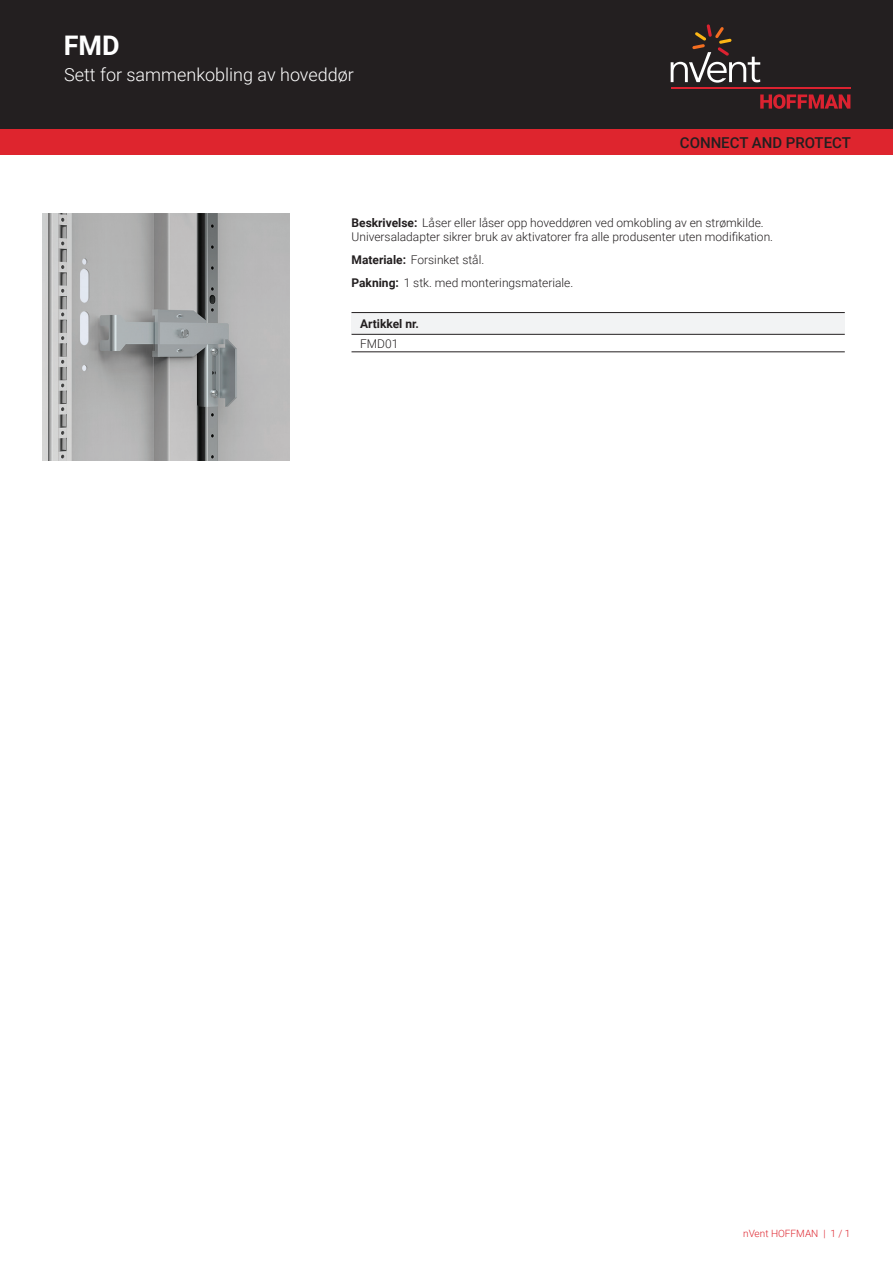
<style>
.page{position:relative;width:893px;height:1263px;background:#fff}
.page>*{position:absolute;margin:0;border:0;box-sizing:border-box;transform-origin:0 0}
.t1{font:700 27px "Roboto";color:#fff}
.t2{font:300 18px "Roboto";color:#fff}
.t3{font:500 15px "Roboto";color:#231f20}
.t4{font:300 12px/14.4px "Roboto";color:#231f20}
.t5{font:700 12px "Roboto";color:#231f20}
.t6{font:300 10.05px "Roboto";color:#de252e}
.s1{font-weight:700}
</style>
<div class="page">
<div style="left:0;top:0;width:893px;height:129px;background:#231f20"></div>
<svg style="left:760px;top:94px;width:90px;height:15px"></svg>
<hr style="left:671px;top:88px;width:179px;height:1px;background:#db2230">
<svg style="left:671px;top:24px;width:89px;height:59px"></svg>
<div style="left:0;top:129px;width:893px;height:26px;background:#de252e"></div>
<div style="left:351px;top:313px;width:494px;height:21px;background:#f2f3f4"></div>
<hr style="left:351px;top:312px;width:494px;height:1px;background:#231f20">
<hr style="left:351px;top:352px;width:494px;height:1px;background:#231f20">
<hr style="left:351px;top:334px;width:494px;height:1px;background:#231f20">
<img style="left:43px;top:213px;width:246px;height:247px">
<h1 class="t1" style="left:64px;top:27px;width:57px">FMD</h1>
<h2 class="t2" style="left:64px;top:62px;width:291px">Sett for sammenkobling av hoveddør</h2>
<p class="t3" style="left:680px;top:132px;width:173px">CONNECT AND PROTECT</p>
<p class="t4" style="left:351px;top:215px;width:423px"><span class="s1">Beskrivelse:</span> Låser eller låser opp hoveddøren ved omkobling av en strømkilde.<br>Universaladapter sikrer bruk av aktivatorer fra alle produsenter uten modifikation.</p>
<p class="t4" style="left:351px;top:248px;width:223px;line-height:23px"><span class="s1">Materiale:</span> Forsinket stål.<br><span class="s1">Pakning:</span> 1 stk. med monteringsmateriale.</p>
<p class="t5" style="left:360px;top:315px;width:60px">Artikkel nr.</p>
<p class="t4" style="left:360px;top:336px;width:40px">FMD01</p>
<p class="t6" style="left:743px;top:1226px;width:109px">nVent HOFFMAN | 1 / 1</p>
</div>
